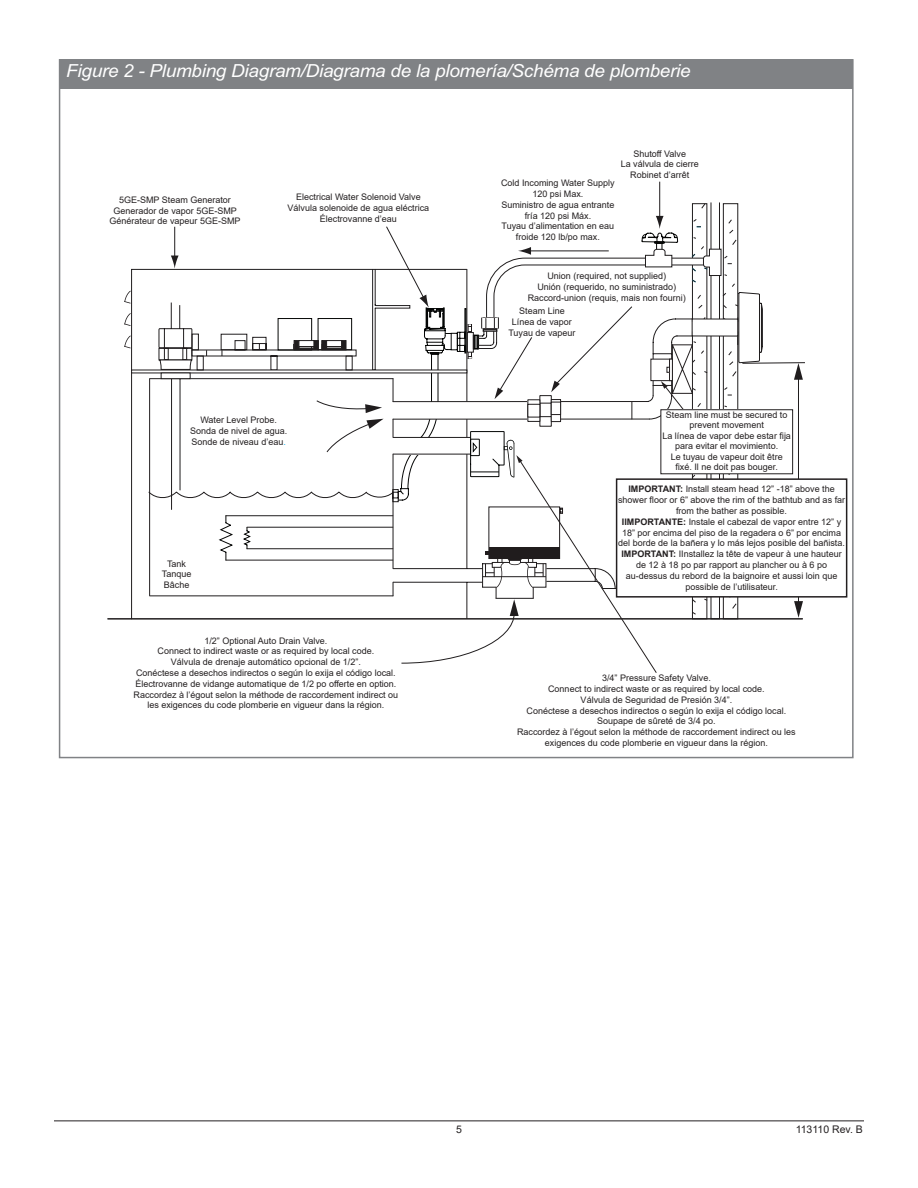
<style>
.page{position:relative;width:918px;height:1188px;background:#fff}
.page>*{position:absolute;margin:0;border:0;box-sizing:border-box;transform-origin:0 0}
.t1{font:italic 18px "Arial";letter-spacing:-.015em;color:#fff;scale:1.05 1}
.t2{font:10.5px "Arial";color:#231f20}
.t3{font:9px/10.8px "Arial";color:#231f20;text-align:center}
.s1{color:#00aeef}
.s2{font-weight:700}
</style>
<div class="page">
<hr style="left:54px;top:1120px;width:810px;height:1px;background:#231f20">
<svg style="left:124px;top:335px;width:7px;height:13px"></svg>
<svg style="left:124px;top:313px;width:7px;height:13px"></svg>
<svg style="left:124px;top:291px;width:7px;height:13px"></svg>
<svg style="left:131px;top:269px;width:27px;height:349px"></svg>
<hr style="left:711px;top:202px;width:1px;height:49px;background:#201d1e">
<hr style="left:719px;top:202px;width:1px;height:49px;background:#201d1e">
<hr style="left:659px;top:182px;width:1px;height:36px;background:#201d1e">
<hr style="left:108px;top:618px;width:694px;height:2px;background:#201d1e">
<div style="left:60px;top:60px;width:793px;height:29px;background:#808285"></div>
<svg style="left:158px;top:203px;width:647px;height:470px"></svg>
<div style="left:617px;top:479px;width:230px;height:118px;background:#fff"></div>
<div style="left:616px;top:478px;width:231px;height:120px;border:2px solid #231f20"></div>
<div style="left:661px;top:410px;width:132px;height:64px;background:#fff"></div>
<div style="left:660px;top:409px;width:133px;height:65px;border:1px solid #231f20"></div>
<h1 class="t1" style="left:66px;top:59px;width:596px">Figure 2 - Plumbing Diagram/Diagrama de la plomería/Schéma de plomberie</h1>
<p class="t3" style="left:110px;top:194px;width:133px">5GE-SMP Steam Generator<br>Generador de vapor 5GE-SMP<br>Générateur de vapeur 5GE-SMP</p>
<p class="t3" style="left:288px;top:192px;width:143px">Electrical Water Solenoid Valve<br>Válvula solenoide de agua eléctrica<br>Électrovanne d’eau</p>
<p class="t3" style="left:190px;top:414px;width:99px">Water Level Probe.<br>Sonda de nivel de agua.<br>Sonde de niveau d’eau<span class="s1">.</span></p>
<p class="t3" style="left:162px;top:558px;width:31px">Tank<br>Tanque<br>Bâche</p>
<p class="t3" style="left:134px;top:635px;width:266px">1/2” Optional Auto Drain Valve.<br>Connect to indirect waste or as required by local code.<br>Válvula de drenaje automático opcional de 1/2”.<br>Conéctese a desechos indirectos o según lo exija el código local.<br>Électrovanne de vidange automatique de 1/2 po offerte en option.<br>Raccordez à l’égout selon la méthode de raccordement indirect ou les exigences du code plomberie en vigueur dans la région.</p>
<p class="t3" style="left:621px;top:148px;width:80px">Shutoff Valve<br>La válvula de cierre<br>Robinet d’arrêt</p>
<p class="t3" style="left:501px;top:178px;width:115px">Cold Incoming Water Supply<br>120 psi Max.<br>Suministro de agua entrante fría 120 psi Máx.<br>Tuyau d’alimentation en eau froide 120 lb/po max.</p>
<p class="t3" style="left:528px;top:271px;width:160px">Union (required, not supplied)<br>Unión (requerido, no suministrado)<br>Raccord-union (requis, mais non fourni)</p>
<p class="t3" style="left:508px;top:306px;width:69px">Steam Line<br>Línea de vapor<br>Tuyau de vapeur</p>
<p class="t3" style="left:662px;top:409px;width:130px">Steam line must be secured to prevent movement<br>La línea de vapor debe estar fija para evitar el movimiento.<br>Le tuyau de vapeur doit être fixé. Il ne doit pas bouger.</p>
<p class="t3" style="left:618px;top:484px;width:229px"><span class="s2">IMPORTANT:</span> Install steam head 12” -18” above the shower floor or 6” above the rim of the bathtub and as far from the bather as possible.<br><span class="s2">IIMPORTANTE:</span> Instale el cabezal de vapor entre 12” y 18” por encima del piso de la regadera o 6” por encima del borde de la bañera y lo más lejos posible del bañista.<br><span class="s2">IMPORTANT:</span> IInstallez la tête de vapeur à une hauteur de 12 à 18 po par rapport au plancher ou à 6 po au-dessus du rebord de la baignoire et aussi loin que possible de l’utilisateur.</p>
<p class="t3" style="left:517px;top:673px;width:280px">3/4” Pressure Safety Valve.<br>Connect to indirect waste or as required by local code.<br>Válvula de Seguridad de Presión 3/4”.<br>Conéctese a desechos indirectos o según lo exija el código local.<br>Soupape de sûreté de 3/4 po.<br>Raccordez à l’égout selon la méthode de raccordement indirect ou les exigences du code plomberie en vigueur dans la région.</p>
<p class="t2" style="left:456px;top:1122px;width:7px">5</p>
<p class="t2" style="left:796px;top:1122px;width:69px">113110 Rev. B</p>
</div>
